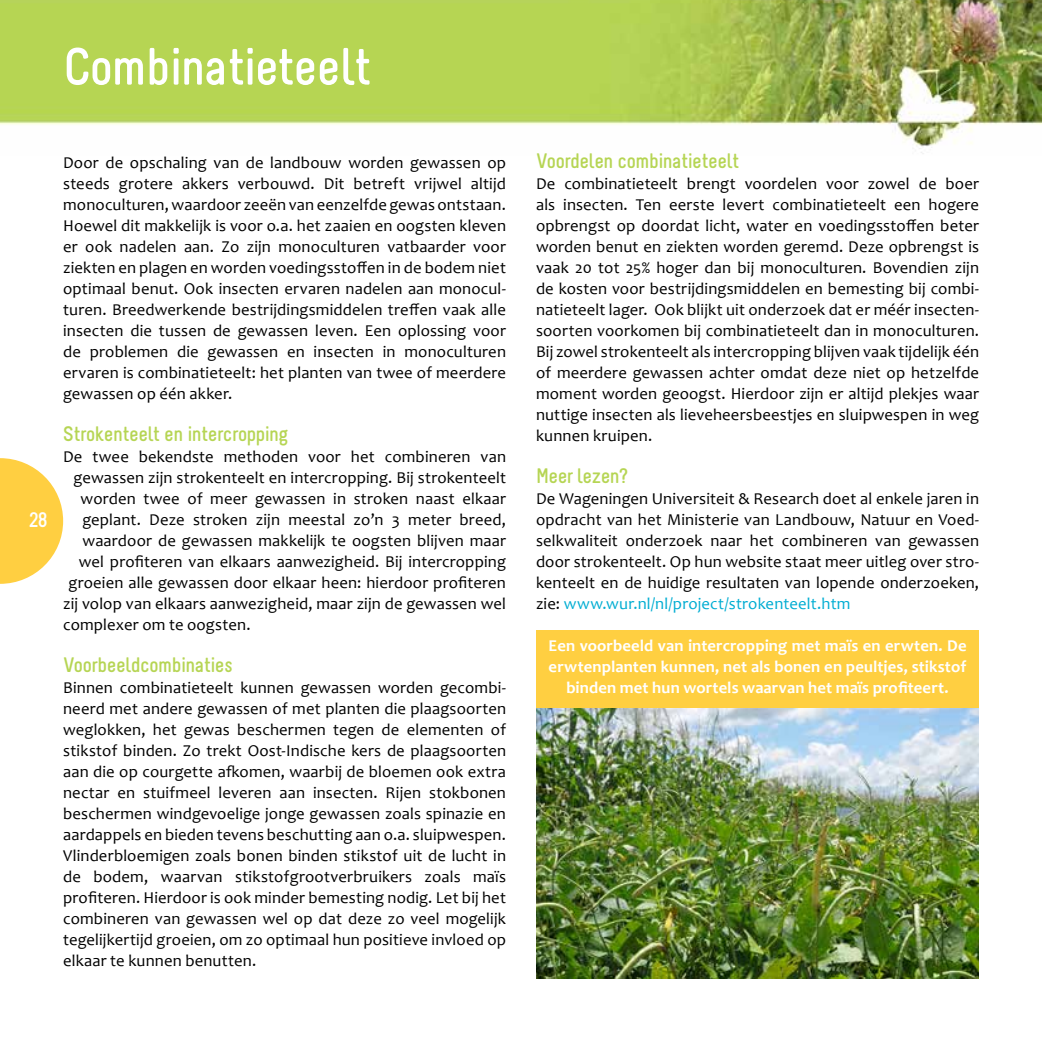
<style>
.page{position:relative;width:1042px;height:1042px;background:#fff}
.page>*{position:absolute;margin:0;border:0;box-sizing:border-box;transform-origin:0 0}
.t1{font:700 52.5px "Melbourne";letter-spacing:-.01em;color:#fff}
.t2{font:700 21px "Melbourne";letter-spacing:-.01em;color:#b6d554}
.t3{font:700 21px "Melbourne";color:#fff}
.t4{font:16.62px/21px "Candara";letter-spacing:.01em;color:#000;text-align:justify}
.t5{font:700 16.62px/21px "Candara";letter-spacing:.005em;color:#fff;text-align:center}
.s1{color:#00add2}
</style>
<div class="page">
<img style="left:0;top:0;width:1042px;height:154px">
<svg style="left:0;top:458px;width:63px;height:126px"></svg>
<img style="left:536px;top:707px;width:443px;height:272px">
<div style="left:536px;top:630px;width:443px;height:77px;background:#ffcf41"></div>
<h1 class="t1" style="left:63px;top:39px;width:309px">Combinatieteelt</h1>
<p class="t3" style="left:29px;top:508px;width:20px">28</p>
<p class="t4" style="left:63px;top:152px;width:444px">Door de opschaling van de landbouw worden gewassen op steeds grotere akkers verbouwd. Dit betreft vrijwel altijd monoculturen, waardoor zeeën van eenzelfde gewas ontstaan.<br>Hoewel dit makkelijk is voor o.a. het zaaien en oogsten kleven er ook nadelen aan. Zo zijn monoculturen vatbaarder voor ziekten en plagen en worden voedingsstoffen in de bodem niet optimaal benut. Ook insecten ervaren nadelen aan monocul&shy;turen. Breedwerkende bestrijdingsmiddelen treffen vaak alle insecten die tussen de gewassen leven. Een oplossing voor de problemen die gewassen en insecten in monoculturen ervaren is combinatieteelt: het planten van twee of meerdere gewassen op één akker.</p>
<p class="t2" style="left:63px;top:423px;width:227px">Strokenteelt en intercropping</p>
<p class="t4" style="left:63px;top:446px;width:444px">De twee bekendste methoden voor het combineren van</p>
<p class="t4" style="left:74px;top:467px;width:434px">gewassen zijn strokenteelt en intercropping. Bij strokenteelt</p>
<p class="t4" style="left:81px;top:488px;width:427px">worden twee of meer gewassen in stroken naast elkaar</p>
<p class="t4" style="left:82px;top:509px;width:425px">geplant. Deze stroken zijn meestal zo’n 3 meter breed,</p>
<p class="t4" style="left:82px;top:530px;width:425px">waardoor de gewassen makkelijk te oogsten blijven maar</p>
<p class="t4" style="left:79px;top:551px;width:429px">wel profiteren van elkaars aanwezigheid. Bij intercropping</p>
<p class="t4" style="left:68px;top:572px;width:439px">groeien alle gewassen door elkaar heen: hierdoor profiteren</p>
<p class="t4" style="left:63px;top:593px;width:444px">zij volop van elkaars aanwezigheid, maar zijn de gewassen wel</p>
<p class="t4" style="left:63px;top:614px;width:189px">complexer om te oogsten.</p>
<p class="t2" style="left:63px;top:654px;width:171px">Voorbeeldcombinaties</p>
<p class="t4" style="left:63px;top:677px;width:444px">Binnen combinatieteelt kunnen gewassen worden gecombi&shy;neerd met andere gewassen of met planten die plaagsoorten weglokken, het gewas beschermen tegen de elementen of stikstof binden. Zo trekt Oost-Indische kers de plaagsoorten aan die op courgette afkomen, waarbij de bloemen ook extra nectar en stuifmeel leveren aan insecten. Rijen stokbonen beschermen windgevoelige jonge gewassen zoals spinazie en aardappels en bieden tevens beschutting aan o.a. sluipwespen.<br>Vlinderbloemigen zoals bonen binden stikstof uit de lucht in de bodem, waarvan stikstofgrootverbruikers zoals maïs profiteren. Hierdoor is ook minder bemesting nodig. Let bij het combineren van gewassen wel op dat deze zo veel mogelijk tegelijkertijd groeien, om zo optimaal hun positieve invloed op elkaar te kunnen benutten.</p>
<p class="t2" style="left:536px;top:150px;width:204px">Voordelen combinatieteelt</p>
<p class="t4" style="left:536px;top:173px;width:445px">De combinatieteelt brengt voordelen voor zowel de boer als insecten. Ten eerste levert combinatieteelt een hogere opbrengst op doordat licht, water en voedingsstoffen beter worden benut en ziekten worden geremd. Deze opbrengst is vaak 20 tot 25% hoger dan bij monoculturen. Bovendien zijn de kosten voor bestrijdingsmiddelen en bemesting bij combi&shy;natieteelt lager. Ook blijkt uit onderzoek dat er méér insecten&shy;soorten voorkomen bij combinatieteelt dan in monoculturen.<br>Bij zowel strokenteelt als intercropping blijven vaak tijdelijk één of meerdere gewassen achter omdat deze niet op hetzelfde moment worden geoogst. Hierdoor zijn er altijd plekjes waar nuttige insecten als lieveheersbeestjes en sluipwespen in weg kunnen kruipen.</p>
<p class="t2" style="left:536px;top:465px;width:94px">Meer lezen?</p>
<p class="t4" style="left:536px;top:488px;width:445px">De Wageningen Universiteit &amp; Research doet al enkele jaren in opdracht van het Ministerie van Landbouw, Natuur en Voed&shy;selkwaliteit onderzoek naar het combineren van gewassen door strokenteelt. Op hun website staat meer uitleg over stro&shy;kenteelt en de huidige resultaten van lopende onderzoeken, zie: <span class="s1">www.wur.nl/nl/project/strokenteelt.htm</span></p>
<p class="t5" style="left:548px;top:635px;width:419px">Een voorbeeld van intercropping met maïs en erwten. De erwtenplanten kunnen, net als bonen en peultjes, stikstof binden met hun wortels waarvan het maïs profiteert.</p>
</div>
